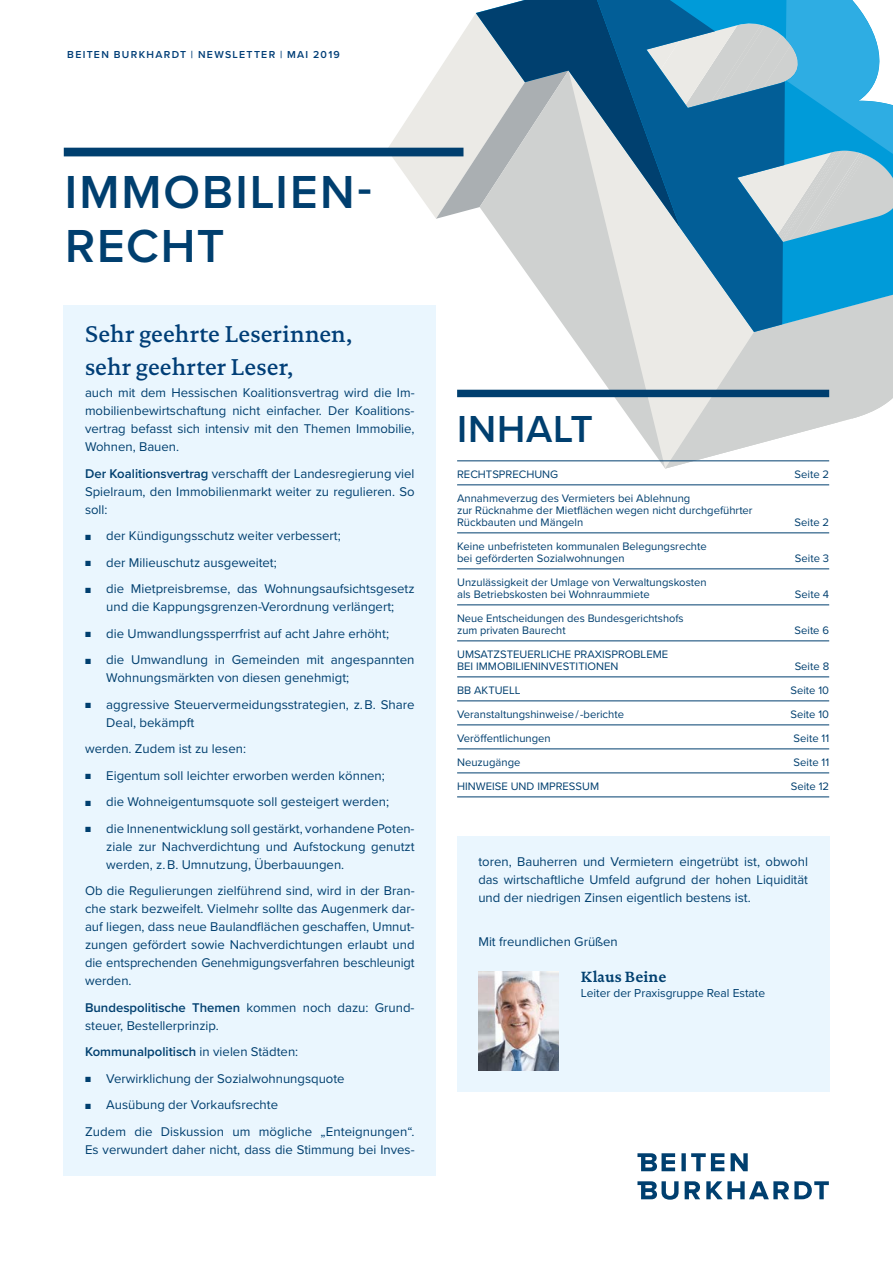
<style>
.page{position:relative;width:893px;height:1263px;background:#fff}
.page>*{position:absolute;margin:0;border:0;box-sizing:border-box;transform-origin:0 0}
.t1{font:600 48px/54px "Proxima Nova";letter-spacing:.04em;color:#003f6f}
.t2{font:600 39px "Proxima Nova";letter-spacing:.02em;color:#003f6f}
.t3{font:500 23.25px/32.7px "DTL Documenta TOT";color:#003e77}
.t4{font:700 15px "DTL Documenta TOT";color:#003f6f}
.t5{font:13.2px/18px "Proxima Nova";color:#003f6f;text-align:justify}
.t6{font:600 13.2px "Proxima Nova";color:#003f6f}
.t7{font:12px "Proxima Nova";color:#003f6f}
.t8{font:11.25px/12px "Proxima Nova";color:#003f6f}
.t9{font:600 10.5px "Proxima Nova";letter-spacing:.125em;color:#003e77}
.s1{font-weight:600}
.s2{font-size:9px}
.s3{font-weight:400}
</style>
<div class="page">
<svg style="left:387px;top:0;width:506px;height:469px"></svg>
<svg style="left:476px;top:0;width:115px;height:228px;background:#95a8b5"></svg>
<svg style="left:591px;top:0;width:194px;height:332px;background:#6598b6"></svg>
<div style="left:64px;top:305px;width:372px;height:871px;background:#eaf6fe"></div>
<div style="left:457px;top:836px;width:372px;height:255px;background:#eaf6fe"></div>
<svg style="left:637px;top:1153px;width:111px;height:18px"></svg>
<svg style="left:637px;top:1181px;width:192px;height:19px"></svg>
<div style="left:64px;top:148px;width:399px;height:8px;background:#003f6f"></div>
<hr style="left:457px;top:460px;width:372px;height:1px;background:#003f6f">
<hr style="left:457px;top:484px;width:372px;height:1px;background:#003f6f">
<hr style="left:457px;top:532px;width:372px;height:1px;background:#003f6f">
<hr style="left:457px;top:568px;width:372px;height:1px;background:#003f6f">
<hr style="left:457px;top:604px;width:372px;height:1px;background:#003f6f">
<hr style="left:457px;top:640px;width:372px;height:1px;background:#003f6f">
<hr style="left:457px;top:676px;width:372px;height:1px;background:#003f6f">
<hr style="left:457px;top:700px;width:372px;height:1px;background:#003f6f">
<hr style="left:457px;top:724px;width:372px;height:1px;background:#003f6f">
<hr style="left:457px;top:748px;width:372px;height:1px;background:#003f6f">
<hr style="left:457px;top:772px;width:372px;height:1px;background:#003f6f">
<hr style="left:457px;top:796px;width:372px;height:1px;background:#003f6f">
<div style="left:457px;top:390px;width:372px;height:7px;background:#003f6f"></div>
<img style="left:478px;top:971px;width:81px;height:99px">
<p class="t9" style="left:67px;top:47px;width:274px">BEITEN BURKHARDT | NEWSLETTER | MAI 2019</p>
<h1 class="t1" style="left:65px;top:163px;width:308px">IMMOBILIEN-<br>RECHT</h1>
<h3 class="t3" style="left:85px;top:318px;width:269px">Sehr geehrte Leserinnen, sehr geehrter Leser,</h3>
<p class="t5" style="left:85px;top:383px;width:331px">auch mit dem Hessischen Koalitionsvertrag wird die Im&shy;mobilienbewirtschaftung nicht einfacher. Der Koalitions&shy;vertrag befasst sich intensiv mit den Themen Immobilie, Wohnen, Bauen.</p>
<p class="t5" style="left:85px;top:464px;width:331px"><span class="s1">Der Koalitionsvertrag</span> verschafft der Landesregierung viel Spielraum, den Immobilienmarkt weiter zu regulieren. So soll:</p>
<p class="t5" style="left:85px;top:526px;width:257px"><span class="s2">■</span> der Kündigungsschutz weiter verbessert;</p>
<p class="t5" style="left:85px;top:553px;width:193px"><span class="s2">■</span> der Milieuschutz ausgeweitet;</p>
<p class="t5" style="left:85px;top:579px;width:331px;text-align:center"><span class="s2">■</span> die Mietpreisbremse, das Wohnungsaufsichtsgesetz und die Kappungsgrenzen-Verordnung verlängert;</p>
<p class="t5" style="left:85px;top:624px;width:305px"><span class="s2">■</span> die Umwandlungssperrfrist auf acht Jahre erhöht;</p>
<p class="t5" style="left:106px;top:650px;width:310px;text-indent:-21px"><span class="s2">■</span> die Umwandlung in Gemeinden mit angespannten<br>Wohnungsmärkten von diesen genehmigt;</p>
<p class="t5" style="left:106px;top:695px;width:310px;text-indent:-21px"><span class="s2">■</span> aggressive Steuervermeidungsstrategien, z. B. Share<br>Deal, bekämpft</p>
<p class="t5" style="left:85px;top:739px;width:162px">werden. Zudem ist zu lesen:</p>
<p class="t5" style="left:85px;top:766px;width:301px"><span class="s2">■</span> Eigentum soll leichter erworben werden können;</p>
<p class="t5" style="left:85px;top:792px;width:305px"><span class="s2">■</span> die Wohneigentumsquote soll gesteigert werden;</p>
<p class="t5" style="left:106px;top:819px;width:310px;text-indent:-21px"><span class="s2">■</span> die Innenentwicklung soll gestärkt, vorhandene Poten&shy;ziale zur Nachverdichtung und Aufstockung genutzt werden, z. B. Umnutzung, Überbauungen.</p>
<p class="t5" style="left:85px;top:881px;width:331px">Ob die Regulierungen zielführend sind, wird in der Bran&shy;che stark bezweifelt. Vielmehr sollte das Augenmerk dar&shy;auf liegen, dass neue Baulandflächen geschaffen, Umnut&shy;zungen gefördert sowie Nachverdichtungen erlaubt und die entsprechenden Genehmigungsverfahren beschleunigt werden.</p>
<p class="t5" style="left:85px;top:998px;width:331px"><span class="s1">Bundespolitische Themen</span> kommen noch dazu: Grund&shy;steuer, Bestellerprinzip.</p>
<p class="t6" style="left:85px;top:1042px;width:215px">Kommunalpolitisch <span class="s3">in vielen Städten:</span></p>
<p class="t5" style="left:85px;top:1069px;width:261px"><span class="s2">■</span> Verwirklichung der Sozialwohnungsquote</p>
<p class="t5" style="left:85px;top:1091px;width:331px;line-height:26.5px"><span class="s2">■</span> Ausübung der Vorkaufsrechte<br>Zudem die Diskussion um mögliche „Enteignungen“.</p>
<p class="t5" style="left:85px;top:1140px;width:331px">Es verwundert daher nicht, dass die Stimmung bei Inves-</p>
<h2 class="t2" style="left:457px;top:400px;width:137px">INHALT</h2>
<p class="t8" style="left:457px;top:467px;width:103px">RECHTSPRECHUNG</p>
<p class="t8" style="left:795px;top:467px;width:36px">Seite 2</p>
<p class="t8" style="left:457px;top:491px;width:297px">Annahmeverzug des Vermieters bei Ablehnung<br>zur Rücknahme der Mietflächen wegen nicht durchgeführter<br>Rückbauten und Mängeln</p>
<p class="t8" style="left:795px;top:515px;width:36px">Seite 2</p>
<p class="t8" style="left:457px;top:539px;width:251px">Keine unbefristeten kommunalen Belegungsrechte bei geförderten Sozialwohnungen</p>
<p class="t8" style="left:795px;top:551px;width:36px">Seite 3</p>
<p class="t8" style="left:457px;top:575px;width:251px">Unzulässigkeit der Umlage von Verwaltungskosten als Betriebskosten bei Wohnraummiete</p>
<p class="t8" style="left:795px;top:587px;width:36px">Seite 4</p>
<p class="t8" style="left:457px;top:611px;width:228px">Neue Entscheidungen des Bundesgerichtshofs zum privaten Baurecht</p>
<p class="t8" style="left:794px;top:623px;width:36px">Seite 6</p>
<p class="t8" style="left:457px;top:647px;width:213px">UMSATZSTEUERLICHE PRAXISPROBLEME<br>BEI IMMOBILIENINVESTITIONEN</p>
<p class="t8" style="left:795px;top:659px;width:36px">Seite 8</p>
<p class="t8" style="left:457px;top:683px;width:65px">BB AKTUELL</p>
<p class="t8" style="left:790px;top:683px;width:40px">Seite 10</p>
<p class="t8" style="left:457px;top:707px;width:168px">Veranstaltungshinweise / -berichte</p>
<p class="t8" style="left:790px;top:707px;width:40px">Seite 10</p>
<p class="t8" style="left:457px;top:731px;width:95px">Veröffentlichungen</p>
<p class="t8" style="left:794px;top:731px;width:37px">Seite 11</p>
<p class="t8" style="left:457px;top:755px;width:65px">Neuzugänge</p>
<p class="t8" style="left:794px;top:755px;width:37px">Seite 11</p>
<p class="t8" style="left:457px;top:779px;width:143px">HINWEISE UND IMPRESSUM</p>
<p class="t8" style="left:791px;top:779px;width:40px">Seite 12</p>
<p class="t5" style="left:478px;top:852px;width:331px">toren, Bauherren und Vermietern eingetrübt ist, obwohl das wirtschaftliche Umfeld aufgrund der hohen Liquidität und der niedrigen Zinsen eigentlich bestens ist.</p>
<p class="t5" style="left:478px;top:932px;width:141px">Mit freundlichen Grüßen</p>
<p class="t4" style="left:581px;top:967px;width:87px">Klaus Beine</p>
<p class="t7" style="left:581px;top:984px;width:186px">Leiter der Praxisgruppe Real Estate</p>
</div>
